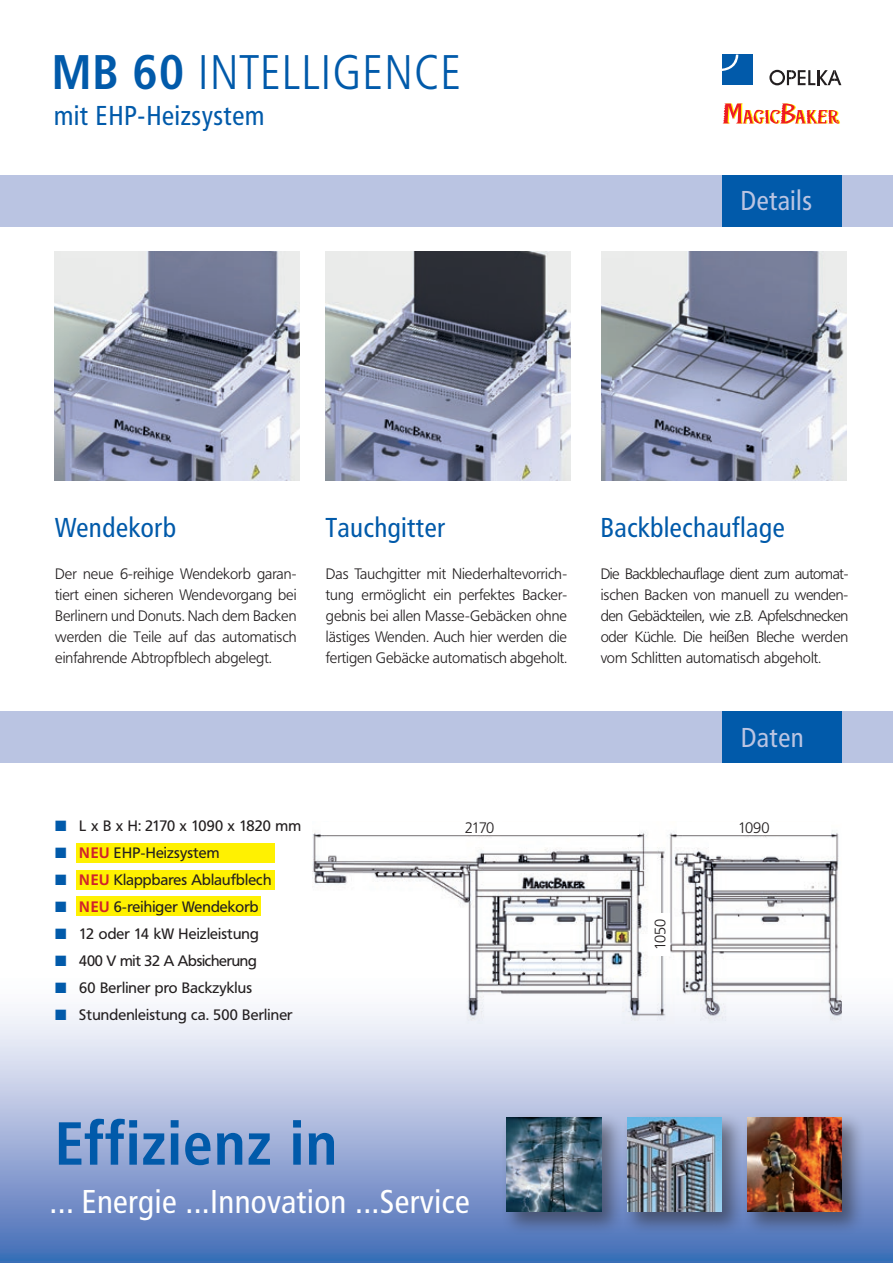
<style>
.page{position:relative;width:893px;height:1263px;background:#fff}
.page>*{position:absolute;margin:0;border:0;box-sizing:border-box;transform-origin:0 0}
.t1{font:700 60px "Frutiger Condensed BQ";letter-spacing:.035em;color:#015aaa}
.t2{font:300 48px "Frutiger Condensed BQ";letter-spacing:.06em;color:#015aaa}
.t3{font:condensed 33px "Frutiger";letter-spacing:.01em;color:#fff}
.t4{font:27px "Frutiger Condensed BQ";letter-spacing:.03em;color:#015aaa}
.t5{font:27px "Frutiger Condensed BQ";letter-spacing:.03em;color:#bac4e2}
.t6{font:300 15px/21px "Frutiger BQ";color:#231f20;text-align:justify}
.t7{font:15px "Frutiger BQ";letter-spacing:.01em;color:#231f20}
.t8{font:15px "Frutiger BQ";letter-spacing:-.01em;color:#231f20}
.t9{font:15px "Frutiger BQ";letter-spacing:-.02em;color:#231f20}
.s1{font-weight:700}
.s2{color:#015aaa}
.s3{font-weight:700;color:#d1232a}
</style>
<div class="page">
<svg style="left:0;top:1011px;width:893px;height:252px;background:#a5b6db"></svg>
<div style="left:501px;top:1112px;width:123px;height:123px;background:#231f20;opacity:.5"></div>
<img style="left:506px;top:1117px;width:95px;height:95px">
<div style="left:622px;top:1112px;width:123px;height:123px;background:#231f20;opacity:.5"></div>
<img style="left:627px;top:1117px;width:95px;height:95px">
<div style="left:742px;top:1112px;width:123px;height:123px;background:#231f20;opacity:.5"></div>
<img style="left:747px;top:1117px;width:95px;height:95px">
<svg style="left:723px;top:104px;width:117px;height:20px"></svg>
<div style="left:722px;top:55px;width:30px;height:30px;background:#015aaa"></div>
<svg style="left:769px;top:70px;width:72px;height:15px"></svg>
<svg style="left:722px;top:55px;width:16px;height:16px"></svg>
<div style="left:0;top:175px;width:893px;height:51px;background:#bac4e2"></div>
<div style="left:722px;top:175px;width:119px;height:51px;background:#015aaa"></div>
<div style="left:0;top:712px;width:893px;height:51px;background:#bac4e2"></div>
<div style="left:722px;top:712px;width:119px;height:51px;background:#015aaa"></div>
<img style="left:54px;top:252px;width:245px;height:228px">
<img style="left:326px;top:252px;width:245px;height:228px">
<img style="left:601px;top:252px;width:245px;height:228px">
<div style="left:76px;top:870px;width:198px;height:19px;background:#fff101"></div>
<div style="left:76px;top:897px;width:185px;height:19px;background:#fff101"></div>
<div style="left:76px;top:843px;width:198px;height:20px;background:#fff101"></div>
<img style="left:313px;top:830px;width:529px;height:193px">
<div style="left:321px;top:822px;width:317px;height:12px;background:#fff"></div>
<div style="left:677px;top:822px;width:153px;height:12px;background:#fff"></div>
<div style="left:648px;top:913px;width:21px;height:43px;background:#fff"></div>
<p class="t2" style="left:52px;top:44px;width:409px"><span class="s1">MB 60</span> INTELLIGENCE</p>
<p class="t4" style="left:54px;top:98px;width:212px">mit EHP-Heizsystem</p>
<p class="t5" style="left:741px;top:184px;width:73px">Details</p>
<p class="t4" style="left:55px;top:511px;width:122px">Wendekorb</p>
<p class="t6" style="left:55px;top:564px;width:243px">Der neue 6-reihige Wendekorb garan&shy;tiert einen sicheren Wendevorgang bei Berlinern und Donuts. Nach dem Backen werden die Teile auf das automatisch einfahrende Abtropfblech abgelegt.</p>
<p class="t4" style="left:326px;top:511px;width:121px">Tauchgitter</p>
<p class="t6" style="left:326px;top:564px;width:243px">Das Tauchgitter mit Niederhaltevorrich&shy;tung ermöglicht ein perfektes Backer&shy;gebnis bei allen Masse-Gebäcken ohne lästiges Wenden. Auch hier werden die fertigen Gebäcke automatisch abgeholt.</p>
<p class="t4" style="left:601px;top:511px;width:185px">Backblechauflage</p>
<p class="t6" style="left:601px;top:564px;width:249px">Die Backblechauflage dient zum automat&shy;ischen Backen von manuell zu wenden&shy;den Gebäckteilen, wie z.B. Apfelschnecken oder Küchle. Die heißen Bleche werden vom Schlitten automatisch abgeholt.</p>
<p class="t5" style="left:741px;top:721px;width:64px">Daten</p>
<p class="t8" style="left:55px;top:817px;width:247px"><span class="s2">■</span> L x B x H: 2170 x 1090 x 1820 mm</p>
<p class="t7" style="left:55px;top:844px;width:166px"><span class="s2">■</span> <span class="s3">NEU</span> EHP-Heizsystem</p>
<p class="t7" style="left:55px;top:871px;width:218px"><span class="s2">■</span> <span class="s3">NEU</span> Klappbares Ablaufblech</p>
<p class="t7" style="left:55px;top:898px;width:205px"><span class="s2">■</span> <span class="s3">NEU</span> 6-reihiger Wendekorb</p>
<p class="t7" style="left:55px;top:925px;width:205px"><span class="s2">■</span> 12 oder 14 kW Heizleistung</p>
<p class="t9" style="left:55px;top:952px;width:203px"><span class="s2">■</span> 400 V mit 32 A Absicherung</p>
<p class="t7" style="left:55px;top:979px;width:198px"><span class="s2">■</span> 60 Berliner pro Backzyklus</p>
<p class="t7" style="left:55px;top:1006px;width:239px"><span class="s2">■</span> Stundenleistung ca. 500 Berliner</p>
<p class="t6" style="left:465px;top:818px;width:31px">2170</p>
<p class="t6" style="left:738px;top:818px;width:33px">1090</p>
<p class="t6" style="left:650px;top:950px;width:33px;rotate:-90deg">1050</p>
<p class="t1" style="left:55px;top:1106px;width:283px">Effizienz in</p>
<p class="t3" style="left:50px;top:1183px;width:422px">... Energie ...Innovation ...Service</p>
</div>
